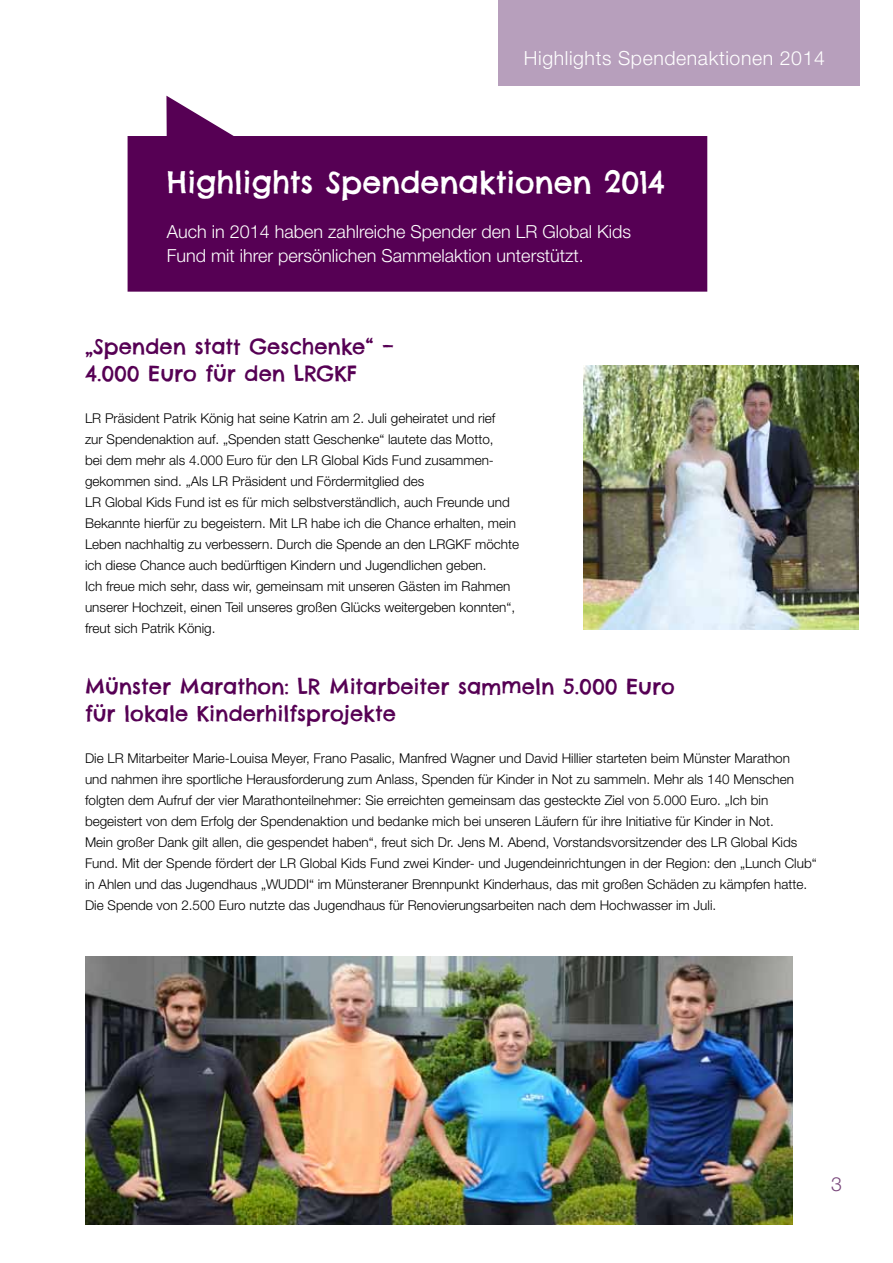
<style>
.page{position:relative;width:893px;height:1263px;background:#fff}
.page>*{position:absolute;margin:0;border:0;box-sizing:border-box;transform-origin:0 0}
.t1{font:30px "Chelsea Market Pro";color:#fff}
.t2{font:21px/27px "Chelsea Market Pro";color:#560054}
.t3{font:300 19.5px "Helvetica Neue LT Pro";letter-spacing:.03em;color:#fff}
.t4{font:300 19.5px "Helvetica Neue LT Pro";color:#79477b}
.t5{font:300 18px/24px "Helvetica Neue LT Pro";color:#fff}
.t6{font:300 13.5px/21px "Helvetica Neue LT Pro";color:#000}
</style>
<div class="page">
<svg style="left:128px;top:96px;width:579px;height:196px;fill:#560054"></svg>
<div style="left:498px;top:0;width:362px;height:85px;background:#b79fbc"></div>
<img style="left:584px;top:366px;width:275px;height:263px">
<img style="left:85px;top:957px;width:707px;height:268px">
<h3 class="t3" style="left:524px;top:46px;width:303px">Highlights Spendenaktionen 2014</h3>
<h1 class="t1" style="left:167px;top:163px;width:500px">Highlights Spendenaktionen 2014</h1>
<h3 class="t5" style="left:167px;top:219px;width:466px">Auch in 2014 haben zahlreiche Spender den LR Global Kids<br>Fund mit ihrer persönlichen Sammelaktion unterstützt.</h3>
<h2 class="t2" style="left:85px;top:333px;width:310px">„Spenden statt Geschenke“ –<br>4.000 Euro für den LRGKF</h2>
<p class="t6" style="left:85px;top:408px;width:436px">LR Präsident Patrik König hat seine Katrin am 2. Juli geheiratet und rief<br>zur Spendenaktion auf. „Spenden statt Geschenke“ lautete das Motto,<br>bei dem mehr als 4.000 Euro für den LR Global Kids Fund zusammen&shy;gekommen sind. „Als LR Präsident und Fördermitglied des<br>LR Global Kids Fund ist es für mich selbstverständlich, auch Freunde und Bekannte hierfür zu begeistern. Mit LR habe ich die Chance erhalten, mein Leben nachhaltig zu verbessern. Durch die Spende an den LRGKF möchte ich diese Chance auch bedürftigen Kindern und Jugendlichen geben.<br>Ich freue mich sehr, dass wir, gemeinsam mit unseren Gästen im Rahmen unserer Hochzeit, einen Teil unseres großen Glücks weitergeben konnten“, freut sich Patrik König.</p>
<h2 class="t2" style="left:85px;top:674px;width:591px">Münster Marathon: LR Mitarbeiter sammeln 5.000 Euro für lokale Kinderhilfsprojekte</h2>
<p class="t6" style="left:85px;top:748px;width:733px">Die LR Mitarbeiter Marie-Louisa Meyer, Frano Pasalic, Manfred Wagner und David Hillier starteten beim Münster Marathon<br>und nahmen ihre sportliche Herausforderung zum Anlass, Spenden für Kinder in Not zu sammeln. Mehr als 140 Menschen folgten dem Aufruf der vier Marathonteilnehmer: Sie erreichten gemeinsam das gesteckte Ziel von 5.000 Euro. „Ich bin begeistert von dem Erfolg der Spendenaktion und bedanke mich bei unseren Läufern für ihre Initiative für Kinder in Not.<br>Mein großer Dank gilt allen, die gespendet haben“, freut sich Dr. Jens M. Abend, Vorstandsvorsitzender des LR Global Kids Fund. Mit der Spende fördert der LR Global Kids Fund zwei Kinder- und Jugendeinrichtungen in der Region: den „Lunch Club“ in Ahlen und das Jugendhaus „WUDDI“ im Münsteraner Brennpunkt Kinderhaus, das mit großen Schäden zu kämpfen hatte.<br>Die Spende von 2.500 Euro nutzte das Jugendhaus für Renovierungsarbeiten nach dem Hochwasser im Juli.</p>
<h3 class="t4" style="left:831px;top:1172px;width:12px">3</h3>
</div>
